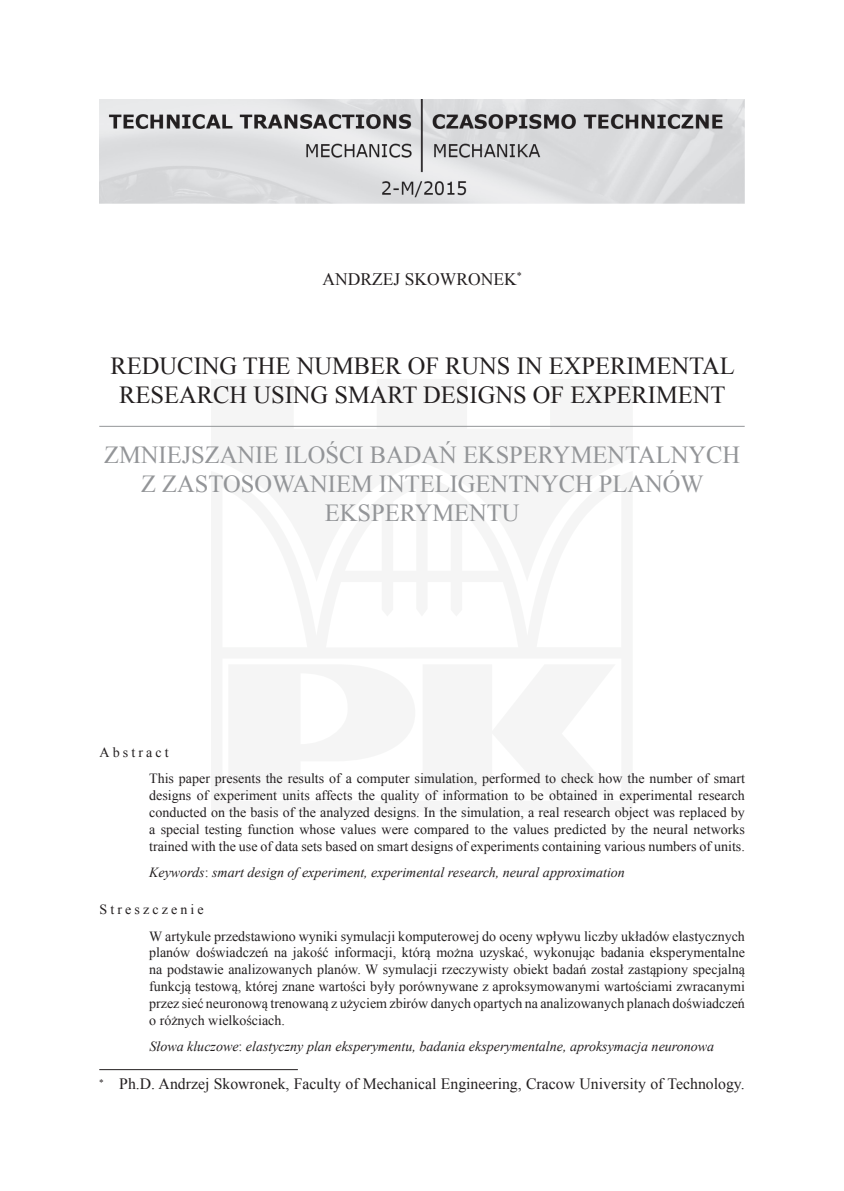
<style>
.page{position:relative;width:844px;height:1191px;background:#fff}
.page>*{position:absolute;margin:0;border:0;box-sizing:border-box;transform-origin:0 0}
.TYTUL_POLSKI{font:24.5px/29.4px "Times New Roman";color:#939598;text-align:center}
.TYTUL_ANGIELSKI{font:24.5px/29.4px "Times New Roman";color:#231f20;text-align:center}
.autor{font:17.5px "Times New Roman";color:#231f20}
.przypis{font:15.75px "Times New Roman";color:#231f20}
.streszczenie_tekst{font:14px/16.8px "Times New Roman";color:#231f20;text-align:justify}
.slowa_kluczowe{font:italic 14px "Times New Roman";color:#231f20}
.streszczenie{font:14px "Times New Roman";letter-spacing:.22em;color:#231f20}
.s1{font-style:normal}
</style>
<div class="page">
<hr style="left:99px;top:1069px;width:199px;height:1px;background:#231f20">
<img style="left:99px;top:99px;width:645px;height:105px">
<hr style="left:99px;top:426px;width:645px;height:1px;background:#939598">
<p class="autor" style="left:322px;top:267px;width:201px">ANDRZEJ SKOWRONEK<sup>*</sup></p>
<p class="TYTUL_ANGIELSKI" style="left:110px;top:351px;width:625px">REDUCING THE NUMBER OF RUNS IN EXPERIMENTAL<br>RESEARCH USING SMART DESIGNS OF EXPERIMENT</p>
<p class="TYTUL_POLSKI" style="left:104px;top:439px;width:637px">ZMNIEJSZANIE ILOŚCI BADAŃ EKSPERYMENTALNYCH<br>Z ZASTOSOWANIEM INTELIGENTNYCH PLANÓW<br>EKSPERYMENTU</p>
<p class="streszczenie" style="left:99px;top:742px;width:71px">Abstract</p>
<p class="streszczenie_tekst" style="left:149px;top:770px;width:597px">This paper presents the results of a computer simulation, performed to check how the number of smart designs of experiment units affects the quality of information to be obtained in experimental research conducted on the basis of the analyzed designs. In the simulation, a real research object was replaced by a special testing function whose values were compared to the values predicted by the neural networks trained with the use of data sets based on smart designs of experiments containing various numbers of units.</p>
<p class="slowa_kluczowe" style="left:149px;top:863px;width:477px">Keywords<span class="s1">:</span> smart design of experiment, experimental research, neural approximation</p>
<p class="streszczenie" style="left:99px;top:900px;width:106px">Streszczenie</p>
<p class="streszczenie_tekst" style="left:149px;top:927px;width:597px">W artykule przedstawiono wyniki symulacji komputerowej do oceny wpływu liczby układów elastycznych planów doświadczeń na jakość informacji, którą można uzyskać, wykonując badania eksperymentalne na podstawie analizowanych planów. W symulacji rzeczywisty obiekt badań został zastąpiony specjalną funkcją testową, której znane wartości były porównywane z aproksymowanymi wartościami zwracanymi przez sieć neuronową trenowaną z użyciem zbirów danych opartych na analizowanych planach doświadczeń o różnych wielkościach.</p>
<p class="slowa_kluczowe" style="left:149px;top:1037px;width:566px">Słowa kluczowe<span class="s1">:</span> elastyczny plan eksperymentu, badania eksperymentalne, aproksymacja neuronowa</p>
<p class="przypis" style="left:99px;top:1073px;width:646px">∗ Ph.D. Andrzej Skowronek, Faculty of Mechanical Engineering, Cracow University of Technology.</p>
</div>
